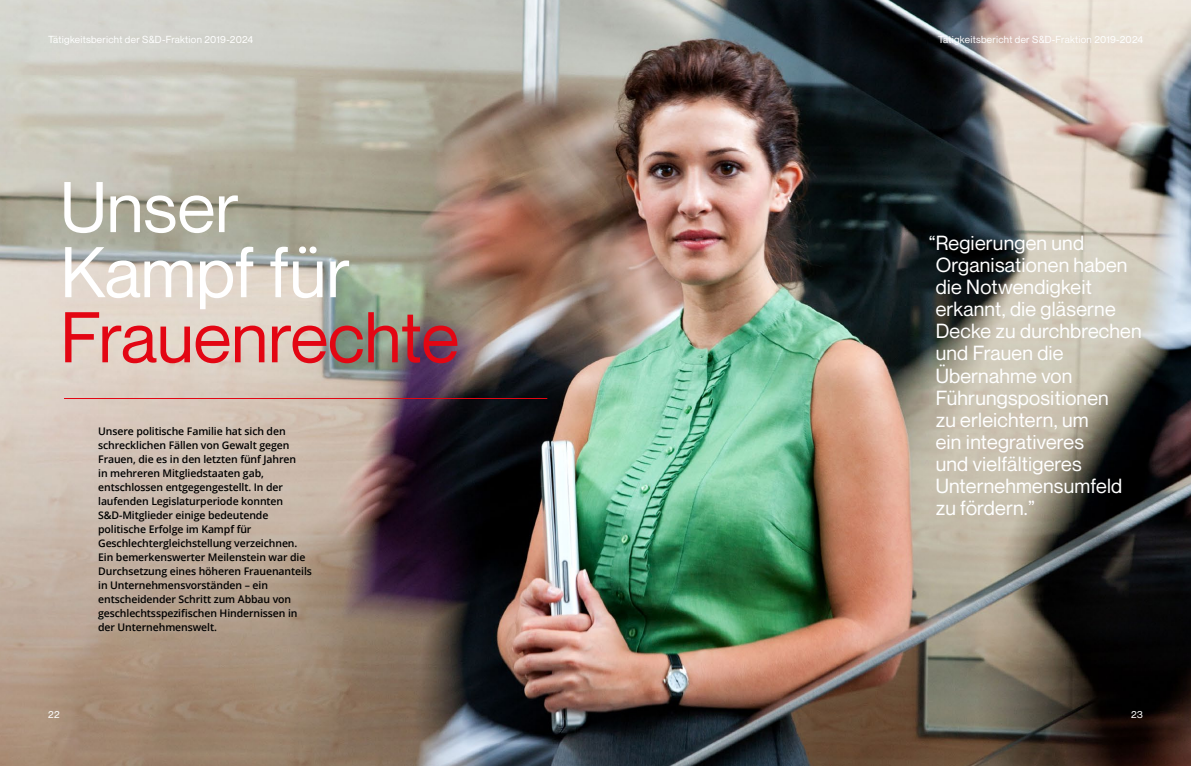
<style>
.page{position:relative;width:1191px;height:766px;background:#fff}
.page>*{position:absolute;margin:0;border:0;box-sizing:border-box;transform-origin:0 0}
.t1{font:70px/65px "Neue Montreal";color:#fff}
.t2{font:70px "Neue Montreal";color:#e30613}
.t3{font:20px/22px "Neue Montreal";letter-spacing:.01em;color:#fff}
.t4{font:600 10.5px/14px "Open Sans";letter-spacing:-.01em;color:#000}
.t5{font:10px "Neue Montreal";letter-spacing:.025em;color:#fff}
</style>
<div class="page">
<img style="left:0;top:0;width:1191px;height:765px">
<hr style="left:64px;top:398px;width:483px;height:1px;background:#e30613">
<p class="t5" style="left:48px;top:33px;width:207px">Tätigkeitsbericht der S&amp;D-Fraktion 2019-2024</p>
<p class="t5" style="left:938px;top:33px;width:207px">Tätigkeitsbericht der S&amp;D-Fraktion 2019-2024</p>
<h1 class="t1" style="left:60px;top:175px;width:291px">Unser<br>Kampf für</h1>
<h1 class="t2" style="left:60px;top:295px;width:400px">Frauenrechte</h1>
<p class="t5" style="left:48px;top:708px;width:13px">22</p>
<p class="t4" style="left:98px;top:424px;width:215px">Unsere politische Familie hat sich den schrecklichen Fällen von Gewalt gegen Frauen, die es in den letzten fünf Jahren<br>in mehreren Mitgliedstaaten gab, entschlossen entgegengestellt. In der laufenden Legislaturperiode konnten S&amp;D-Mitglieder einige bedeutende politische Erfolge im Kampf für Geschlechtergleichstellung verzeichnen.<br>Ein bemerkenswerter Meilenstein war die Durchsetzung eines höheren Frauenanteils in Unternehmensvorständen – ein entscheidender Schritt zum Abbau von geschlechtsspezifischen Hindernissen in der Unternehmenswelt.</p>
<p class="t3" style="left:935px;top:232px;width:207px;text-indent:-7px">“Regierungen und<br>Organisationen haben die Notwendigkeit erkannt, die gläserne<br>Decke zu durchbrechen und Frauen die<br>Übernahme von<br>Führungspositionen<br>zu erleichtern, um<br>ein integrativeres<br>und vielfältigeres<br>Unternehmensumfeld zu fördern.”</p>
<p class="t5" style="left:1131px;top:708px;width:13px">23</p>
</div>
